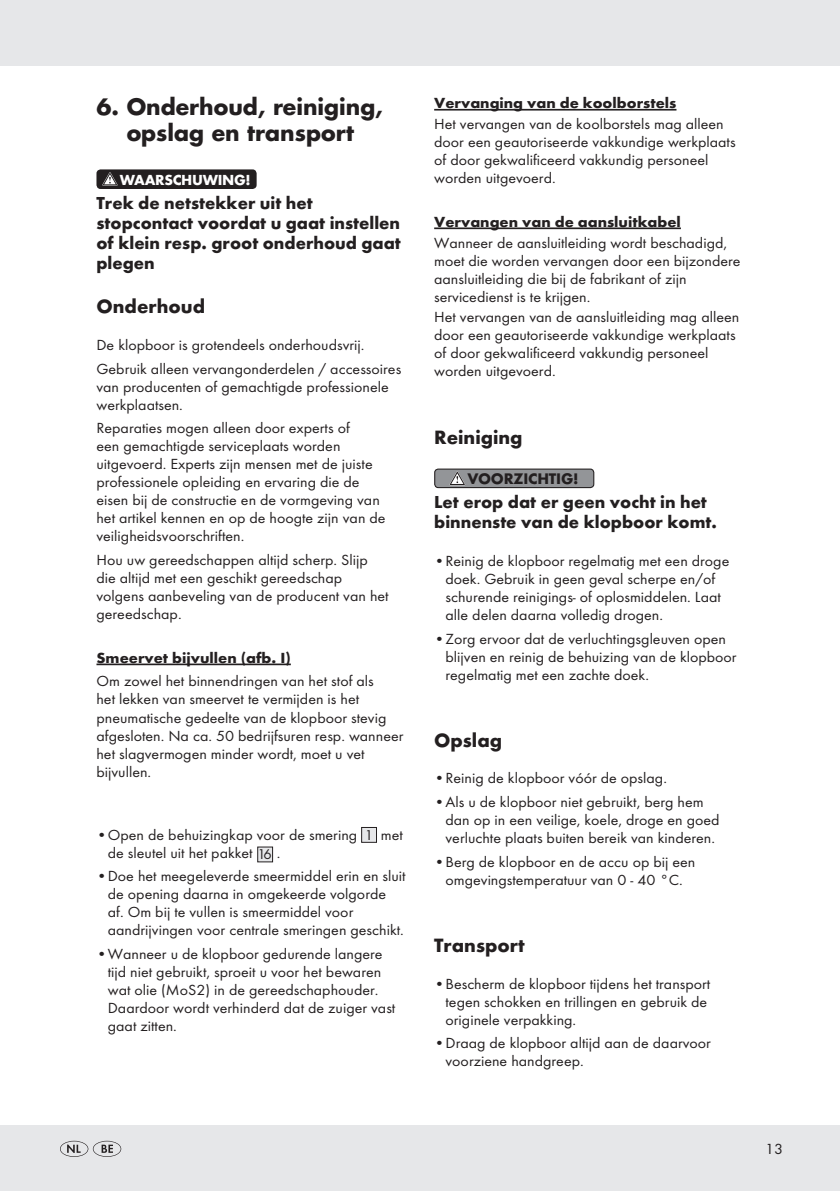
<style>
.page{position:relative;width:840px;height:1191px;background:#fff}
.page>*{position:absolute;margin:0;border:0;box-sizing:border-box;transform-origin:0 0}
.t1{font:700 22px/26.4px "Futura Std";color:#231f20;text-align:center}
.Headlines{font:700 20px "Futura TOT";color:#231f20}
.warnhinweise{font:700 18px/20px "Futura TOT";color:#231f20}
.warnhinweise_auf_sch{font:700 16px "Futura TOT";letter-spacing:-.01em;color:#231f20}
.lauftext{font:15.2px/18px "Futura TOT";color:#231f20;scale:1.05 1}
.lauftext-2{font:700 15.2px "Futura TOT";color:#231f20;scale:1.05 1}
.warnhinweise_auf_sch-2{font:700 15.2px "Futura TOT";letter-spacing:-.02em;color:#fff}
.Nummerierungen_Umsch{font:14.6px "Futura TOT";color:#231f20}
</style>
<div class="page">
<div style="left:0;top:0;width:839px;height:65px;background:#e6e7e9"></div>
<div style="left:0;top:1125px;width:839px;height:66px;background:#e6e7e9"></div>
<svg style="left:60px;top:1140px;width:61px;height:17px"></svg>
<div style="left:96px;top:169px;width:160px;height:20px;background:#231f20;border-radius:4px"></div>
<svg style="left:102px;top:172px;width:15px;height:14px"></svg>
<hr style="left:96px;top:663px;width:195px;height:2px;background:#231f20">
<div style="left:361px;top:827px;width:15px;height:15px;background:#e6e7e9"></div>
<div style="left:361px;top:827px;width:15px;height:15px;border:1px solid #231f20"></div>
<div style="left:257px;top:847px;width:15px;height:15px;background:#e6e7e9"></div>
<div style="left:257px;top:846px;width:16px;height:16px;border:1px solid #231f20"></div>
<div style="left:434px;top:469px;width:159px;height:18px;background:#939598;border-radius:4px"></div>
<div style="left:434px;top:468px;width:160px;height:20px;border:1px solid #231f20;border-radius:4px"></div>
<svg style="left:449px;top:471px;width:16px;height:14px"></svg>
<hr style="left:434px;top:109px;width:242px;height:2px;background:#231f20">
<hr style="left:434px;top:227px;width:246px;height:2px;background:#231f20">
<p class="t1" style="left:96px;top:93px;width:288px">6. Onderhoud, reiniging, opslag en transport</p>
<p class="warnhinweise_auf_sch-2" style="left:120px;top:170px;width:132px">WAARSCHUWING!</p>
<p class="warnhinweise" style="left:96px;top:193px;width:306px">Trek de netstekker uit het stopcontact voordat u gaat instellen of klein resp. groot onderhoud gaat plegen</p>
<p class="Headlines" style="left:96px;top:294px;width:110px">Onderhoud</p>
<p class="lauftext" style="left:96px;top:336px;width:256px">De klopboor is grotendeels onderhoudsvrij.</p>
<p class="lauftext" style="left:96px;top:359px;width:291px">Gebruik alleen vervangonderdelen / accessoires van producenten of gemachtigde professionele werkplaatsen.</p>
<p class="lauftext" style="left:96px;top:419px;width:277px">Reparaties mogen alleen door experts of<br>een gemachtigde serviceplaats worden uitgevoerd. Experts zijn mensen met de juiste professionele opleiding en ervaring die de eisen bij de constructie en de vormgeving van het artikel kennen en op de hoogte zijn van de veiligheidsvoorschriften.</p>
<p class="lauftext" style="left:96px;top:551px;width:279px">Hou uw gereedschappen altijd scherp. Slijp die altijd met een geschikt gereedschap volgens aanbeveling van de producent van het gereedschap.</p>
<p class="lauftext-2" style="left:96px;top:648px;width:186px">Smeervet bijvullen (afb. I)</p>
<p class="lauftext" style="left:96px;top:672px;width:294px">Om zowel het binnendringen van het stof als<br>het lekken van smeervet te vermijden is het pneumatische gedeelte van de klopboor stevig afgesloten. Na ca. 50 bedrijfsuren resp. wanneer het slagvermogen minder wordt, moet u vet bijvullen.</p>
<p class="lauftext" style="left:96px;top:825px;width:250px">•Open de behuizingkap voor de smering</p>
<p class="Nummerierungen_Umsch" style="left:364px;top:826px;width:10px">1</p>
<p class="lauftext" style="left:380px;top:825px;width:22px">met</p>
<p class="lauftext" style="left:108px;top:843px;width:139px">de sleutel uit het pakket</p>
<p class="Nummerierungen_Umsch" style="left:257px;top:846px;width:16px">16</p>
<p class="lauftext" style="left:277px;top:843px;width:5px">.</p>
<p class="lauftext" style="left:108px;top:867px;width:285px;text-indent:-11px">•Doe het meegeleverde smeermiddel erin en sluit de opening daarna in omgekeerde volgorde af. Om bij te vullen is smeermiddel voor aandrijvingen voor centrale smeringen geschikt.</p>
<p class="lauftext" style="left:108px;top:944px;width:275px;text-indent:-11px">•Wanneer u de klopboor gedurende langere tijd niet gebruikt, sproeit u voor het bewaren wat olie (MoS2) in de gereedschaphouder.<br>Daardoor wordt verhinderd dat de zuiger vast gaat zitten.</p>
<p class="lauftext-2" style="left:434px;top:94px;width:232px">Vervanging van de koolborstels</p>
<p class="lauftext" style="left:434px;top:115px;width:288px">Het vervangen van de koolborstels mag alleen door een geautoriseerde vakkundige werkplaats of door gekwalificeerd vakkundig personeel worden uitgevoerd.</p>
<p class="lauftext-2" style="left:434px;top:212px;width:236px">Vervangen van de aansluitkabel</p>
<p class="lauftext" style="left:434px;top:233px;width:293px">Wanneer de aansluitleiding wordt beschadigd, moet die worden vervangen door een bijzondere aansluitleiding die bij de fabrikant of zijn servicedienst is te krijgen.</p>
<p class="lauftext" style="left:434px;top:308px;width:292px">Het vervangen van de aansluitleiding mag alleen door een geautoriseerde vakkundige werkplaats of door gekwalificeerd vakkundig personeel worden uitgevoerd.</p>
<p class="Headlines" style="left:434px;top:424px;width:90px">Reiniging</p>
<p class="warnhinweise_auf_sch" style="left:467px;top:469px;width:113px">VOORZICHTIG!</p>
<p class="warnhinweise" style="left:434px;top:492px;width:284px">Let erop dat er geen vocht in het binnenste van de klopboor komt.</p>
<p class="lauftext" style="left:445px;top:552px;width:272px;text-indent:-11px">•Reinig de klopboor regelmatig met een droge doek. Gebruik in geen geval scherpe en/of schurende reinigings- of oplosmiddelen. Laat alle delen daarna volledig drogen.</p>
<p class="lauftext" style="left:445px;top:629px;width:278px;text-indent:-11px">•Zorg ervoor dat de verluchtingsgleuven open blijven en reinig de behuizing van de klopboor regelmatig met een zachte doek.</p>
<p class="Headlines" style="left:434px;top:727px;width:69px">Opslag</p>
<p class="lauftext" style="left:434px;top:769px;width:223px">•Reinig de klopboor vóór de opslag.</p>
<p class="lauftext" style="left:445px;top:793px;width:262px;text-indent:-11px">•Als u de klopboor niet gebruikt, berg hem dan op in een veilige, koele, droge en goed verluchte plaats buiten bereik van kinderen.</p>
<p class="lauftext" style="left:434px;top:852px;width:250px;text-align:center">•Berg de klopboor en de accu op bij een omgevingstemperatuur van 0 - 40 °C.</p>
<p class="Headlines" style="left:434px;top:932px;width:92px">Transport</p>
<p class="lauftext" style="left:445px;top:974px;width:253px;text-indent:-11px">•Bescherm de klopboor tijdens het transport tegen schokken en trillingen en gebruik de originele verpakking.</p>
<p class="lauftext" style="left:445px;top:1034px;width:254px;text-indent:-11px">•Draag de klopboor altijd aan de daarvoor voorziene handgreep.</p>
<p class="lauftext" style="left:764px;top:1139px;width:19px">13</p>
</div>
